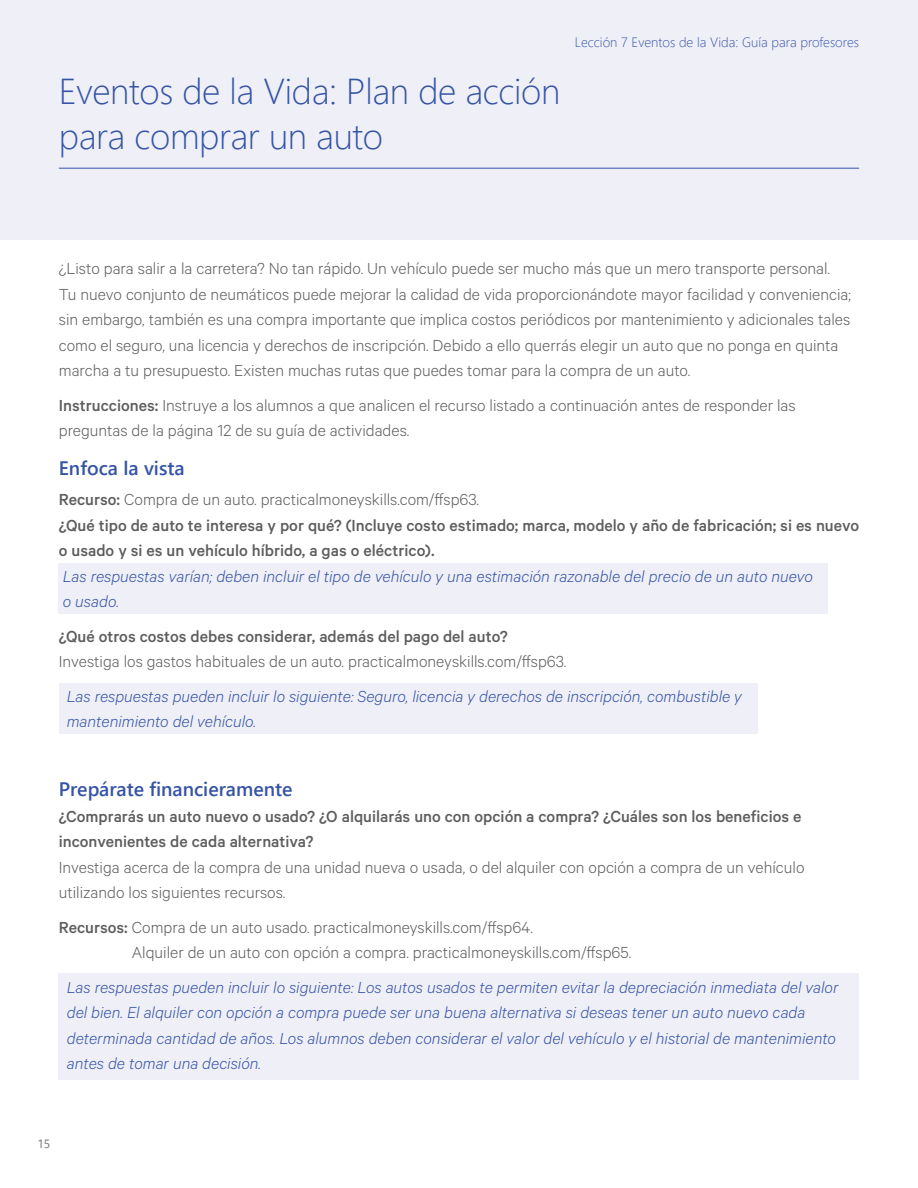
<style>
.page{position:relative;width:918px;height:1188px;background:#fff}
.page>*{position:absolute;margin:0;border:0;box-sizing:border-box;transform-origin:0 0}
.t1{font:300 36px/45px "Segoe UI";letter-spacing:-.01em;color:#3654a5}
.t2{font:600 19.5px "Segoe UI";color:#3654a5}
.t3{font:300 18px/25.5px "Calibre";color:#5d5d5d}
.t4{font:italic 300 18px/25.5px "Calibre";color:#3654a5}
.t5{font:500 18px/25.5px "Calibre";color:#5d5d5d}
.t6{font:300 13.5px "Segoe UI";color:#3654a5}
.t7{font:12px "Segoe UI";color:#757272}
.s1{font-weight:500}
.s2{font-weight:300}
</style>
<div class="page">
<div style="left:59px;top:563px;width:769px;height:51px;background:#efeff8"></div>
<div style="left:59px;top:974px;width:800px;height:106px;background:#efeff8"></div>
<div style="left:59px;top:683px;width:699px;height:51px;background:#efeff8"></div>
<div style="left:0;top:0;width:918px;height:240px;background:#efeff8"></div>
<hr style="left:59px;top:168px;width:800px;height:1px;background:#3654a5">
<h1 class="t1" style="left:59px;top:67px;width:503px">Eventos de la Vida: Plan de acción para comprar un auto</h1>
<p class="t6" style="left:575px;top:32px;width:286px">Lección 7 Eventos de la Vida: Guía para profesores</p>
<p class="t3" style="left:59px;top:255px;width:794px">¿Listo para salir a la carretera? No tan rápido. Un vehículo puede ser mucho más que un mero transporte personal.<br>Tu nuevo conjunto de neumáticos puede mejorar la calidad de vida proporcionándote mayor facilidad y conveniencia; sin embargo, también es una compra importante que implica costos periódicos por mantenimiento y adicionales tales como el seguro, una licencia y derechos de inscripción. Debido a ello querrás elegir un auto que no ponga en quinta marcha a tu presupuesto. Existen muchas rutas que puedes tomar para la compra de un auto.</p>
<p class="t3" style="left:59px;top:392px;width:738px"><span class="s1">Instrucciones:</span> Instruye a los alumnos a que analicen el recurso listado a continuación antes de responder las preguntas de la página 12 de su guía de actividades.</p>
<p class="t2" style="left:59px;top:454px;width:127px">Enfoca la vista</p>
<p class="t5" style="left:59px;top:486px;width:802px">Recurso: <span class="s2">Compra de un auto. practicalmoneyskills.com/ffsp63.<br></span>¿Qué tipo de auto te interesa y por qué? (Incluye costo estimado; marca, modelo y año de fabricación; si es nuevo o usado y si es un vehículo híbrido, a gas o eléctrico).</p>
<p class="t4" style="left:63px;top:563px;width:752px">Las respuestas varían; deben incluir el tipo de vehículo y una estimación razonable del precio de un auto nuevo o usado.</p>
<p class="t5" style="left:59px;top:623px;width:450px">¿Qué otros costos debes considerar, además del pago del auto?</p>
<p class="t3" style="left:59px;top:648px;width:509px">Investiga los gastos habituales de un auto. practicalmoneyskills.com/ffsp63.</p>
<p class="t4" style="left:67px;top:683px;width:677px">Las respuestas pueden incluir lo siguiente: Seguro, licencia y derechos de inscripción, combustible y mantenimiento del vehículo.</p>
<p class="t2" style="left:59px;top:775px;width:235px">Prepárate financieramente</p>
<p class="t5" style="left:59px;top:803px;width:744px">¿Comprarás un auto nuevo o usado? ¿O alquilarás uno con opción a compra? ¿Cuáles son los beneficios e inconvenientes de cada alternativa?</p>
<p class="t3" style="left:59px;top:854px;width:747px">Investiga acerca de la compra de una unidad nueva o usada, o del alquiler con opción a compra de un vehículo utilizando los siguientes recursos.</p>
<p class="t3" style="left:132px;top:914px;width:501px;text-indent:-73px"><span class="s1">Recursos:</span> Compra de un auto usado. practicalmoneyskills.com/ffsp64.<br>Alquiler de un auto con opción a compra. practicalmoneyskills.com/ffsp65.</p>
<p class="t4" style="left:67px;top:974px;width:773px">Las respuestas pueden incluir lo siguiente: Los autos usados te permiten evitar la depreciación inmediata del valor del bien. El alquiler con opción a compra puede ser una buena alternativa si deseas tener un auto nuevo cada determinada cantidad de años. Los alumnos deben considerar el valor del vehículo y el historial de mantenimiento antes de tomar una decisión.</p>
<p class="t7" style="left:38px;top:1135px;width:14px">15</p>
</div>
